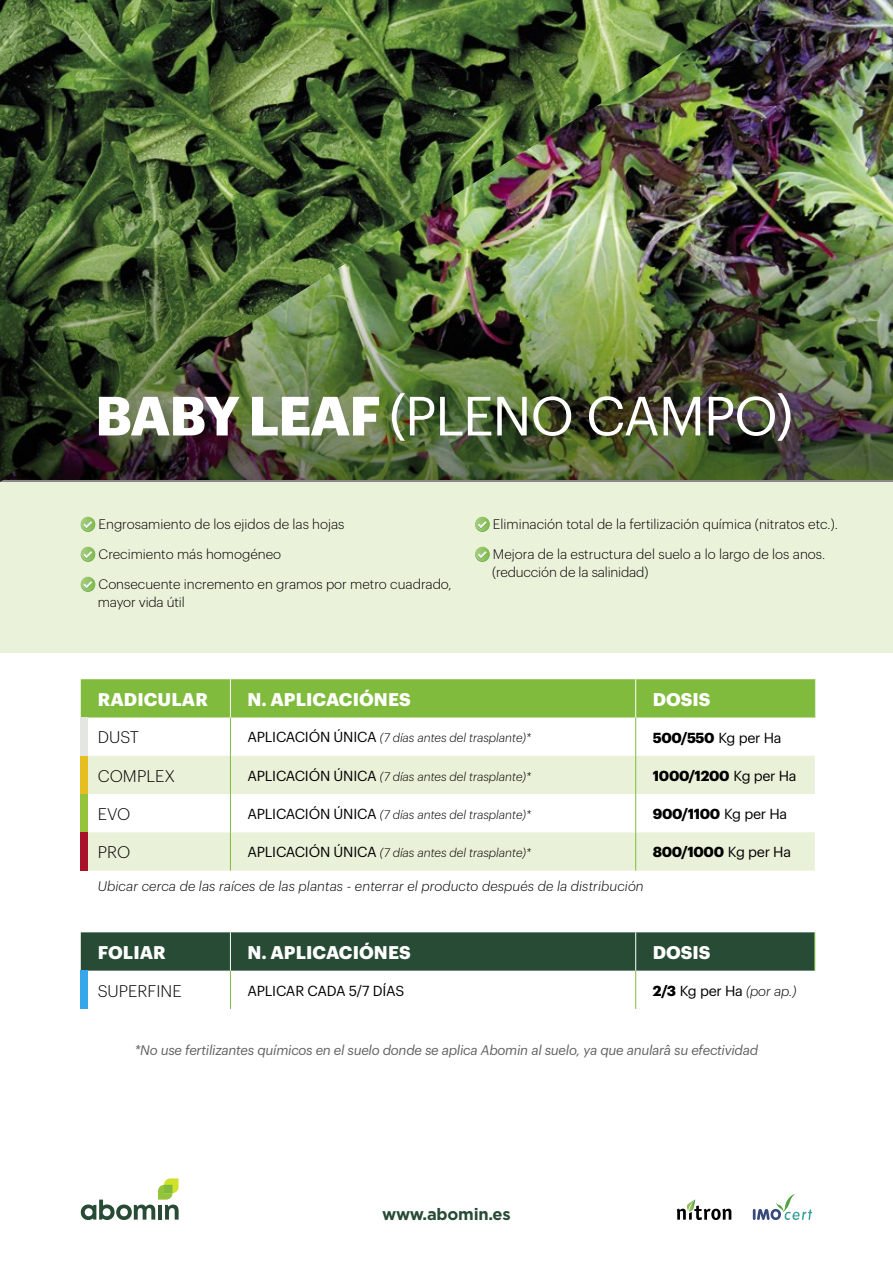
<style>
.page{position:relative;width:893px;height:1263px;background:#fff}
.page>*{position:absolute;margin:0;border:0;box-sizing:border-box;transform-origin:0 0}
.t1{font:54px "Graphik";letter-spacing:-.02em;color:#fff}
.t2{font:700 18px "Graphik";letter-spacing:.005em;color:#fff}
.t3{font:300 16.5px "Graphik";color:#000}
.t4{font:700 16.5px "Gotham";letter-spacing:-.015em;color:#274b35}
.t5{font:700 14.25px "Graphik";letter-spacing:-.02em;color:#000}
.t6{font:14.25px "Graphik";letter-spacing:-.015em;color:#000}
.t7{font:300 13.5px/18px "Graphik";color:#000}
.t8{font:italic 300 13.5px "Graphik";letter-spacing:.01em;color:#000}
.t9{font:italic 13.5px "Graphik";letter-spacing:-.02em;color:#636363}
.t10{font:italic 300 12px "Graphik";color:#000}
.s1{font-weight:700}
.s2{font-weight:400;font-style:normal;font-size:14.25px}
.s3{font-weight:400}
.s4{font-weight:700;font-style:normal;font-size:14.25px}
</style>
<div class="page">
<div style="left:0;top:483px;width:893px;height:170px;background:#eaf2da"></div>
<svg style="left:677px;top:1199px;width:54px;height:21px"></svg>
<svg style="left:81px;top:1178px;width:98px;height:42px"></svg>
<svg style="left:753px;top:1194px;width:59px;height:26px"></svg>
<img style="left:0;top:0;width:893px;height:216px">
<svg style="left:81px;top:517px;width:14px;height:15px"></svg>
<svg style="left:81px;top:517px;width:14px;height:14px"></svg>
<svg style="left:83px;top:521px;width:9px;height:8px"></svg>
<svg style="left:81px;top:547px;width:14px;height:15px"></svg>
<svg style="left:81px;top:547px;width:14px;height:14px"></svg>
<svg style="left:83px;top:551px;width:9px;height:8px"></svg>
<svg style="left:81px;top:577px;width:14px;height:15px"></svg>
<svg style="left:81px;top:577px;width:14px;height:14px"></svg>
<svg style="left:83px;top:581px;width:9px;height:8px"></svg>
<svg style="left:475px;top:517px;width:15px;height:14px"></svg>
<svg style="left:478px;top:521px;width:9px;height:8px"></svg>
<svg style="left:475px;top:547px;width:15px;height:14px"></svg>
<svg style="left:478px;top:551px;width:9px;height:8px"></svg>
<img style="left:0;top:216px;width:893px;height:266px">
<div style="left:81px;top:679px;width:733px;height:38px;background:#80bb3d"></div>
<svg style="left:88px;top:756px;width:727px;height:114px;fill:#e9f1d9"></svg>
<hr style="left:230px;top:717px;width:1px;height:39px;background:#80bb3d">
<hr style="left:635px;top:717px;width:1px;height:39px;background:#80bb3d">
<hr style="left:230px;top:794px;width:1px;height:38px;background:#80bb3d">
<hr style="left:635px;top:794px;width:1px;height:38px;background:#80bb3d">
<hr style="left:230px;top:832px;width:1px;height:38px;background:#80bb3d">
<hr style="left:814px;top:679px;width:1px;height:38px;background:#80bb3d">
<hr style="left:230px;top:756px;width:1px;height:38px;background:#80bb3d">
<hr style="left:635px;top:756px;width:1px;height:38px;background:#80bb3d">
<hr style="left:635px;top:832px;width:1px;height:38px;background:#80bb3d">
<hr style="left:230px;top:679px;width:1px;height:38px;background:#fff">
<hr style="left:635px;top:679px;width:1px;height:38px;background:#fff">
<div style="left:81px;top:932px;width:733px;height:39px;background:#274b35"></div>
<hr style="left:230px;top:971px;width:1px;height:38px;background:#80bb3d">
<hr style="left:635px;top:971px;width:1px;height:38px;background:#80bb3d">
<hr style="left:814px;top:932px;width:1px;height:39px;background:#80bb3d">
<hr style="left:230px;top:932px;width:1px;height:39px;background:#fff">
<hr style="left:635px;top:932px;width:1px;height:39px;background:#fff">
<div style="left:81px;top:756px;width:7px;height:38px;background:#e6be1f"></div>
<div style="left:81px;top:717px;width:7px;height:39px;background:#e4e6e1"></div>
<div style="left:81px;top:794px;width:7px;height:38px;background:#94c43a"></div>
<div style="left:81px;top:832px;width:7px;height:38px;background:#a9132a"></div>
<div style="left:81px;top:971px;width:7px;height:38px;background:#36a7e9"></div>
<h1 class="t1" style="left:95px;top:375px;width:700px"><span class="s1">BABY LEAF</span> (PLENO CAMPO)</h1>
<p class="t7" style="left:99px;top:514px;width:247px">Engrosamiento de los ejidos de las hojas</p>
<p class="t7" style="left:99px;top:544px;width:184px">Crecimiento más homogéneo</p>
<p class="t7" style="left:98px;top:574px;width:355px">Consecuente incremento en gramos por metro cuadrado, mayor vida útil</p>
<p class="t7" style="left:493px;top:514px;width:346px">Eliminación total de la fertilización química (nitratos etc.).</p>
<p class="t7" style="left:492px;top:544px;width:334px">Mejora de la estructura del suelo a lo largo de los anos. (reducción de la salinidad)</p>
<h2 class="t2" style="left:98px;top:685px;width:112px">RADICULAR</h2>
<h2 class="t2" style="left:247px;top:685px;width:165px">N. APLICACIÓNES</h2>
<h2 class="t2" style="left:653px;top:685px;width:59px">DOSIS</h2>
<p class="t3" style="left:98px;top:725px;width:43px">DUST</p>
<p class="t10" style="left:247px;top:729px;width:285px"><span class="s2">APLICACIÓN ÚNICA</span> (7 días antes del trasplante)*</p>
<p class="t5" style="left:653px;top:726px;width:130px">500/550 <span class="s3">Kg per Ha</span></p>
<p class="t3" style="left:98px;top:764px;width:79px">COMPLEX</p>
<p class="t10" style="left:247px;top:768px;width:285px"><span class="s2">APLICACIÓN ÚNICA</span> (7 días antes del trasplante)*</p>
<p class="t5" style="left:653px;top:764px;width:145px">1000/1200 <span class="s3">Kg per Ha</span></p>
<p class="t3" style="left:98px;top:802px;width:34px">EVO</p>
<p class="t10" style="left:247px;top:806px;width:285px"><span class="s2">APLICACIÓN ÚNICA</span> (7 días antes del trasplante)*</p>
<p class="t5" style="left:653px;top:803px;width:136px">900/1100 <span class="s3">Kg per Ha</span></p>
<p class="t3" style="left:98px;top:840px;width:34px">PRO</p>
<p class="t10" style="left:247px;top:844px;width:285px"><span class="s2">APLICACIÓN ÚNICA</span> (7 días antes del trasplante)*</p>
<p class="t5" style="left:653px;top:841px;width:140px">800/1000 <span class="s3">Kg per Ha</span></p>
<p class="t8" style="left:98px;top:876px;width:547px">Ubicar cerca de las raíces de las plantas - enterrar el producto después de la distribución</p>
<h2 class="t2" style="left:98px;top:938px;width:70px">FOLIAR</h2>
<h2 class="t2" style="left:247px;top:938px;width:165px">N. APLICACIÓNES</h2>
<h2 class="t2" style="left:653px;top:938px;width:59px">DOSIS</h2>
<p class="t3" style="left:98px;top:978px;width:85px">SUPERFINE</p>
<p class="t6" style="left:247px;top:980px;width:158px">APLICAR CADA 5/7 DÍAS</p>
<p class="t8" style="left:653px;top:981px;width:145px"><span class="s4">2/3</span> <span class="s2">Kg per Ha</span> (por ap.)</p>
<p class="t9" style="left:135px;top:1040px;width:625px">*No use fertilizantes químicos en el suelo donde se aplica Abomin al suelo, ya que anularâ su efectividad</p>
<p class="t4" style="left:382px;top:1203px;width:130px">www.abomin.es</p>
</div>
